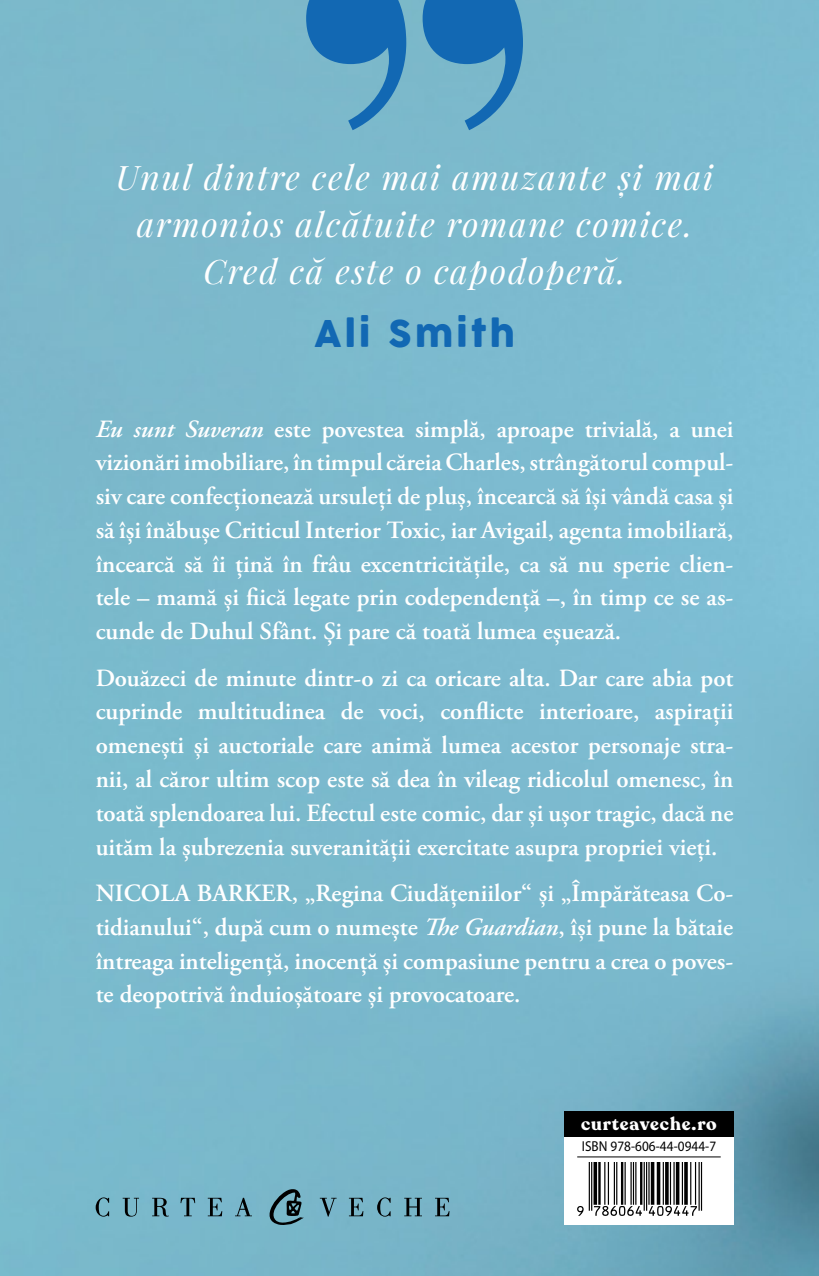
<style>
.page{position:relative;width:819px;height:1276px;background:#7bbacd}
.page>*{position:absolute;margin:0;border:0;box-sizing:border-box;transform-origin:0 0}
.t1{font:36px "COCOGOOSE";letter-spacing:.09em;color:#1268b3}
.t2{font:italic 33.75px/47.2px "Playfair Display";letter-spacing:.05em;color:#fff;text-align:center}
.t3{font:600 24.75px/33.8px "Adobe Garamond Pro";color:#fff;text-align:justify}
.t4{font:700 18px "Recoleta";letter-spacing:.05em;color:#fff}
.t5{font:14.4px "Myriad Pro";letter-spacing:.005em;color:#000;scale:.92 1}
.s1{font-style:italic}
</style>
<div class="page">
<div style="left:564px;top:1149px;width:169px;height:16px;background:#fff"></div>
<div style="left:564px;top:1133px;width:169px;height:20px;background:#fff"></div>
<hr style="left:577px;top:1156px;width:144px;height:1px;background:#000">
<div style="left:564px;top:1162px;width:169px;height:63px;background:#fff"></div>
<svg style="left:577px;top:1162px;width:125px;height:54px"></svg>
<div style="left:564px;top:1111px;width:169px;height:25px;background:#000"></div>
<svg style="left:96px;top:1188px;width:354px;height:38px;background:#6ba3b4"></svg>
<svg style="left:306px;top:0;width:217px;height:130px;background:#4992bf"></svg>
<h2 class="t2" style="left:116px;top:152px;width:599px">Unul dintre cele mai amuzante și mai armonios alcătuite romane comice.<br>Cred că este o capodoperă.</h2>
<h1 class="t1" style="left:314px;top:307px;width:202px">Ali Smith</h1>
<p class="t3" style="left:96px;top:412px;width:639px"><span class="s1">Eu sunt Suveran</span> este povestea simplă, aproape trivială, a unei vizionări imobiliare, în timpul căreia Charles, strângătorul compul&shy;siv care confecționează ursuleți de pluș, încearcă să își vândă casa și să își înăbușe Criticul Interior Toxic, iar Avigail, agenta imobiliară, încearcă să îi țină în frâu excentricitățile, ca să nu sperie clien&shy;tele – mamă și fiică legate prin codependență –, în timp ce se as&shy;cunde de Duhul Sfânt. Și pare că toată lumea eșuează.</p>
<p class="t3" style="left:96px;top:661px;width:639px">Douăzeci de minute dintr-o zi ca oricare alta. Dar care abia pot cuprinde multitudinea de voci, conflicte interioare, aspirații omenești și auctoriale care animă lumea acestor personaje stra&shy;nii, al căror ultim scop este să dea în vileag ridicolul omenesc, în toată splendoarea lui. Efectul este comic, dar și ușor tragic, dacă ne uităm la șubrezenia suveranității exercitate asupra propriei vieți.</p>
<p class="t3" style="left:96px;top:876px;width:639px">NICOLA BARKER, „Regina Ciudățeniilor“ și „Împărăteasa Co&shy;tidianului“, după cum o numește <span class="s1">The Guardian</span>, își pune la bătaie întreaga inteligență, inocență și compasiune pentru a crea o poves&shy;te deopotrivă înduioșătoare și provocatoare.</p>
<p class="t4" style="left:581px;top:1112px;width:137px">curteaveche.ro</p>
<p class="t5" style="left:582px;top:1138px;width:148px">ISBN 978-606-44-0944-7</p>
</div>
